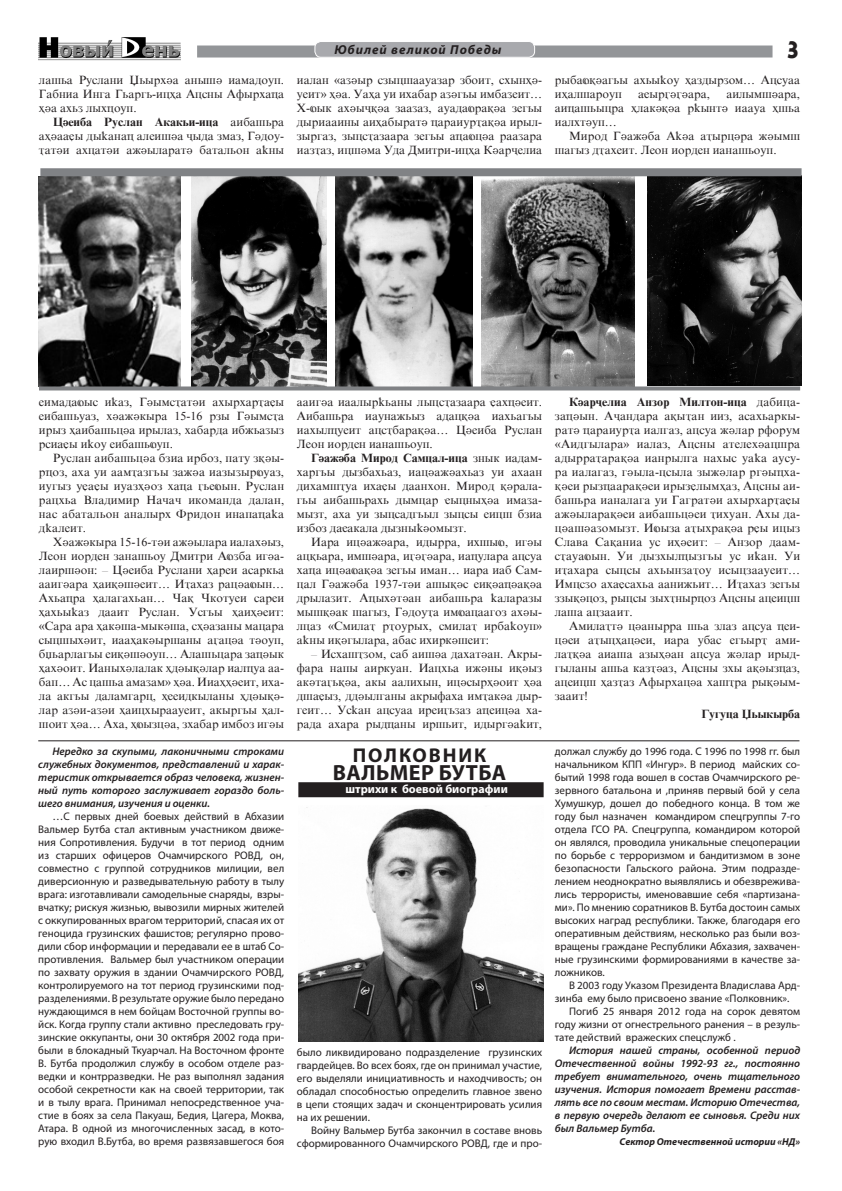
<style>
.page{position:relative;width:842px;height:1191px;background:#fff}
.page>*{position:absolute;margin:0;border:0;box-sizing:border-box;transform-origin:0 0}
.основ_текст{font:500 24px "Dynar";color:#231f20}
.заголовки{font:700 22px "Myriad Pro";letter-spacing:.02em;color:#231f20}
.заголовки-2{font:700 20px "Myriad Pro";letter-spacing:.095em;color:#231f20}
.основ_текст-2{font:italic 700 13px "Myriad Pro";letter-spacing:.075em;color:#231f20}
.t1{font:12px/14px "Times NR Cyr";color:#231f20;text-align:justify}
.основ_текст-3{font:700 12px "Myriad Pro";color:#fff}
.t2{font:700 12px "Times NR Cyr";color:#231f20}
.основ_текст-4{font:11px/13px "Myriad Pro";color:#231f20;text-align:justify}
.основ_текст-5{font:italic 600 11px/13px "Myriad Pro";color:#231f20;text-align:justify}
.подписи{font:italic 700 10px "Myriad Pro";color:#231f20}
.s1{font-weight:700}
.s2{font-family:"Times New Roman"}
</style>
<div class="page">
<div style="left:298px;top:782px;width:246px;height:15px;background:#231f20"></div>
<img style="left:39px;top:37px;width:142px;height:24px">
<div style="left:197px;top:45px;width:575px;height:12px;background:#939598"></div>
<div style="left:315px;top:42px;width:220px;height:15px;background:#a8a9ad;border-radius:6px"></div>
<div style="left:315px;top:41px;width:220px;height:16px;border:1px solid #fff;border-radius:6px"></div>
<img style="left:298px;top:807px;width:246px;height:234px">
<hr style="left:38px;top:740px;width:761px;height:1px;background:#231f20">
<img style="left:38px;top:177px;width:143px;height:209px">
<img style="left:647px;top:176px;width:154px;height:210px">
<img style="left:192px;top:177px;width:135px;height:209px">
<img style="left:482px;top:176px;width:153px;height:210px">
<img style="left:335px;top:177px;width:138px;height:209px">
<svg style="left:39px;top:386px;width:761px;height:4px;background:#828386"></svg>
<div style="left:40px;top:168px;width:761px;height:8px;background:#808285"></div>
<p class="t1" style="left:39px;top:73px;width:247px">лашьа Руслани %ьырхъа анышъ иамадоуп.<br>Габниа Инга Гьаргь-и8ща А8сны Афырха7а щъа ахьё лых7оуп.</p>
<p class="t1" style="left:39px;top:115px;width:247px;text-indent:14px"><span class="s1">Цъеиба Руслан Акакьи-и8а</span> аибашьра ащъаа=ы дыйана7 алеишъа 3ыда змаз, Гъдоу-0атъи ах8атъи ажъыларатъ батальон айны</p>
<p class="основ_текст-2" style="left:334px;top:41px;width:169px">Юбилей великой Победы</p>
<p class="основ_текст" style="left:786px;top:38px;width:15px">3</p>
<p class="t1" style="left:297px;top:73px;width:247px">иалан «аёъыр сзы8шаауазар збоит, схынщъ&shy;уеит» щъа. Уаща уи ихабар аёъгьы имбаёеит… Х-юык ахъы36ъа зааёаз, ауадаюра6ъа зегьы дыриааины аищабыратъ 7араиур0а6ъа ирыл&shy;зыргаз, зы8с0азаара зегьы а7аюцъа рааёара иаз0аз, и8шъма Уда Дмитри-и8ща Къар3елиа</p>
<p class="t1" style="left:555px;top:73px;width:247px">рыбаю6ъагьы ахьыйоу щаздырёом… А8суаа ищалшароуп</p>
<p class="t1" style="left:555px;top:87px;width:247px;text-indent:172px">аилымшъара, аи7ашьыцра щлакъ6ъа рйынтъ иаауа щшьа иалхтъуп…</p>
<p class="t1" style="left:555px;top:129px;width:247px;text-indent:14px">Мирод Гъажъба Айъа а0ырцъра жъымш шагыз д0ахеит. Леон иорден ианашьоуп.</p>
<p class="t1" style="left:638px;top:87px;width:73px">аэыряъяъара,</p>
<p class="t1" style="left:39px;top:395px;width:247px">еимадаюыс ийаз, Гъымс0атъи ахырхар0а=ы еибашьуаз, хъажъкыра <span class="s2">15-16</span> рзы Гъымс0а ирыз щаибашьцъа ирылаз, хабарда ибжьаёыз рсиа=ы ийоу еибашьюуп.</p>
<p class="t1" style="left:39px;top:451px;width:247px;text-indent:14px">Руслан аибашьцъа бзиа ирбоз, пату з6ъы&shy;р7оз, аха уи аам0азгьы зажъа иазыёырюуаз, иугыз у=а=ы иуазщъоз ха7а яьеюын. Руслан ра8хьа Владимир Начач икоманда далан, нас абатальон аналырх Фридон инапа7айа дйалеит.</p>
<p class="t1" style="left:39px;top:535px;width:247px;text-indent:14px">Хъажъкыра <span class="s2">15-16</span>-тъи ажъылара иалахъыз, Леон иорден занашьоу Дмитри Аюёба игъа&shy;лаиршъон4 – Цъеиба Руслани щареи асаркьа ааигъара щаи6ъшъеит… И0ахаз рацъаюын… Ахьа7ра щалагахьан… Ча6 Чкотуеи сареи щахьыйаз дааит Руслан. Усгьы щаищъеит4 «Сара ара щакъша-мыкъша, сщъазаны мацара сы8шыхъит, иаащакъыршаны аяацъа тъоуп, б5ьарлагьы еи6ъшъоуп… Алашьцара за7ъык щахъоит. Ианыхълалак щдъы6ълар иал7уа аа&shy;бап… Ас цашьа амаёам» щъа. Ииащщъеит, иха&shy;ла акгьы даламгарц, щэеидкыланы щдъы6ъ&shy;лар аёъи-аёъи щаицхыраауеит, акыргьы щал&shy;шоит щъа… Аха, щюызцъа, зхабар имбоз игъы</p>
<p class="основ_текст-5" style="left:38px;top:744px;width:247px;text-indent:14px">Нередко за скупыми, лаконичными строками служебных документов, представлений и харак&shy;теристик открывается образ человека, жизнен&shy;ный путь которого заслуживает гораздо боль&shy;шего внимания, изучения и оценки.</p>
<p class="основ_текст-4" style="left:38px;top:809px;width:247px;text-indent:14px">…С первых дней боевых действий в Абхазии Вальмер Бутба стал активным участником движе&shy;ния Сопротивления. Будучи в тот период одним из старших офицеров Очамчирского РОВД, он, совместно с группой сотрудников милиции, вел диверсионную и разведывательную работу в тылу врага: изготавливали самодельные снаряды, взры&shy;вчатку; рискуя жизнью, вывозили мирных жителей с оккупированных врагом территорий, спасая их от геноцида грузинских фашистов; регулярно прово&shy;дили сбор информации и передавали ее в штаб Со&shy;противления. Вальмер был участником операции по захвату оружия в здании Очамчирского РОВД, контролируемого на тот период грузинскими под&shy;разделениями. В результате оружие было передано нуждающимся в нем бойцам Восточной группы во&shy;йск. Когда группу стали активно преследовать гру&shy;зинские оккупанты, они 30 октября 2002 года при&shy;были в блокадный Ткуарчал. На Восточном фронте В. Бутба продолжил службу в особом отделе раз&shy;ведки и контрразведки. Не раз выполнял задания особой секретности как на своей территории, так и в тылу врага. Принимал непосредственное уча&shy;стие в боях за села Пакуаш, Бедия, Цагера, Моква, Атара. В одной из многочисленных засад, в кото&shy;рую входил В.Бутба, во время развязавшегося боя</p>
<p class="t1" style="left:297px;top:395px;width:247px">ааигъа иаалырйьаны лы8с0азаара =ах7ъеит.<br>Аибашьра иаунажьыз адац6ъа иахьагьы иахыл7уеит а8с0бара6ъа… Цъеиба Руслан Леон иорден ианашьоуп.</p>
<p class="t1" style="left:297px;top:451px;width:247px;text-indent:14px"><span class="s1">Гъажъба Мирод Сам8ал-и8а</span> знык иадам&shy;харгьы дызбахьаз, иацъажъахьаз уи ахаан дихамш0уа иха=ы даанхон. Мирод 6ърала&shy;гьы аибашьрахь дымцар эы8ныщъа имаёа&shy;мызт, аха уи зы8садгьыл зы8сы еи8ш бзиа избоз даэакала дызныйъомызт.</p>
<p class="t1" style="left:297px;top:535px;width:247px;text-indent:14px">Иара ицъажъара, идырра, ихшыю, игъы ац6ьара, имшъара, ияъяъара, иа7улара а8суа ха7а ицъаюа6ъа зегьы иман… иара иаб Сам-8ал Гъажъба <span class="s2">1937-</span>тъи ашы6ъс еи6ъа7ъа6ъа дрылаёит. А7ыхътъан аибашьра йаларазы мыш6ъак шагыз, Гъдоу0а имюа8аагоз ахъы&shy;л8аз «Смила0 р0оурых, смила0 ирбайоуп» айны и6ъгылара, абас ихиркъшеит4</p>
<p class="t1" style="left:297px;top:647px;width:247px;text-indent:14px">– Исхаш0ёом, саб аишъа дахатъан. Акры&shy;фара напы аиркуан. Иа8хьа ижъны и6ъыз акътаяь6ъа, акы аалихын, ицъсырщъоит щъа дша=ыз, ддъылганы акрыфаха им0акъа дыр&shy;геит… Усйан а8суаа иреияьёаз а7еицъа ха&shy;рада ахара рыд7аны иршьит, идыргъайит,</p>
<p class="заголовки-2" style="left:353px;top:741px;width:135px">ПОЛКОВНИК</p>
<p class="заголовки" style="left:333px;top:757px;width:175px">ВАЛЬМЕР БУТБА</p>
<p class="основ_текст-3" style="left:345px;top:780px;width:164px">штрихи к боевой биографии</p>
<p class="основ_текст-4" style="left:297px;top:1045px;width:247px">было ликвидировано подразделение грузинских гвардейцев. Во всех боях, где он принимал участие, его выделяли инициативность и находчивость; он обладал способностью определить главное звено в цепи стоящих задач и сконцентрировать усилия на их решении.</p>
<p class="основ_текст-4" style="left:297px;top:1123px;width:247px;text-align:right">Войну Вальмер Бутба закончил в составе вновь сформированного Очамчирского РОВД, где и про-</p>
<p class="t1" style="left:555px;top:395px;width:247px;text-indent:14px"><span class="s1">Къар3елиа Анзор Милтон-и8а</span> даби8а&shy;за7ъын. А3андара а6ы0ан ииз, асахьаркы&shy;ратъ 7араиур0а иалгаз, а8суа жълар рфорум «Аидгылара» иалаз, А8сны ателехъа8шра адырра0ара6ъа ианрылга нахыс уайа аусу&shy;ра иалагаз, гъыла-8сыла зыжълар ргъы7ха-6ъеи рыз7аара6ъеи ирыз=лымщаз, А8сны аи&shy;башьра ианалага уи Гагратъи ахырхар0а=ы ажъылара6ъеи аибашьцъеи 0ихуан. Ахы да&shy;цъашъаёомызт. Июыза а0ыхра6ъа р=ы ицыз Слава Са6аниа ус ищъеит4 – Анзор даам&shy;с0ауаюын. Уи дызхыл7ызгьы ус ийан. Уи и0ахара сы8сы ахьынёа0оу исыцзаауеит… Им8сёо аха=сахьа аанижьит… И0ахаз зегьы ззы6ъ8оз, ры8сы зых0ныр7оз А8сны а8еи8ш лаша ацзааит.</p>
<p class="t1" style="left:555px;top:619px;width:247px;text-indent:14px">Амила0тъ цъанырра шьа злаз а8суа 7еи&shy;цъеи а0ы8щацъеи, иара убас егьыр0 ами&shy;ла06ъа аиаша азыщъан а8суа жълар ирыд&shy;гыланы ашьа каз0ъаз, А8сны зхы а6ъыз7аз, а8еи8ш щаз0аз Афырхацъа хаш0ра ры6ъым&shy;зааит!</p>
<p class="t2" style="left:701px;top:707px;width:100px">Гугуца %ьыкырба</p>
<p class="основ_текст-4" style="left:555px;top:744px;width:247px">должал службу до 1996 года. С 1996 по 1998 гг. был начальником КПП «Ингур». В период майских со&shy;бытий 1998 года вошел в состав Очамчирского ре&shy;зервного батальона и ,приняв первый бой у села Хумушкур, дошел до победного конца. В том же году был назначен командиром спецгруппы 7-го отдела ГСО РА. Спецгруппа, командиром которой он являлся, проводила уникальные спецоперации по борьбе с терроризмом и бандитизмом в зоне безопасности Гальского района. Этим подразде&shy;лением неоднократно выявлялись и обезврежива&shy;лись террористы, именовавшие себя «партизана&shy;ми». По мнению соратников В. Бутба достоин самых высоких наград республики. Также, благодаря его оперативным действиям, несколько раз были воз&shy;вращены граждане Республики Абхазия, захвачен&shy;ные грузинскими формированиями в качестве за&shy;ложников.</p>
<p class="основ_текст-4" style="left:555px;top:978px;width:247px;text-indent:14px">В 2003 году Указом Президента Владислава Ард&shy;зинба ему было присвоено звание «Полковник».</p>
<p class="основ_текст-4" style="left:555px;top:1004px;width:247px;text-indent:14px">Погиб 25 января 2012 года на сорок девятом году жизни от огнестрельного ранения – в резуль&shy;тате действий вражеских спецслужб .</p>
<p class="основ_текст-5" style="left:555px;top:1043px;width:247px;text-indent:14px">История нашей страны, особенной период Отечественной войны 1992-93 гг., постоянно требует внимательного, очень тщательного изучения. История помогает Времени расстав&shy;лять все по своим местам. Историю Отечества, в первую очередь делают ее сыновья. Среди них был Вальмер Бутба.</p>
<p class="подписи" style="left:620px;top:1135px;width:182px">Сектор Отечественной истории «НД»</p>
</div>
